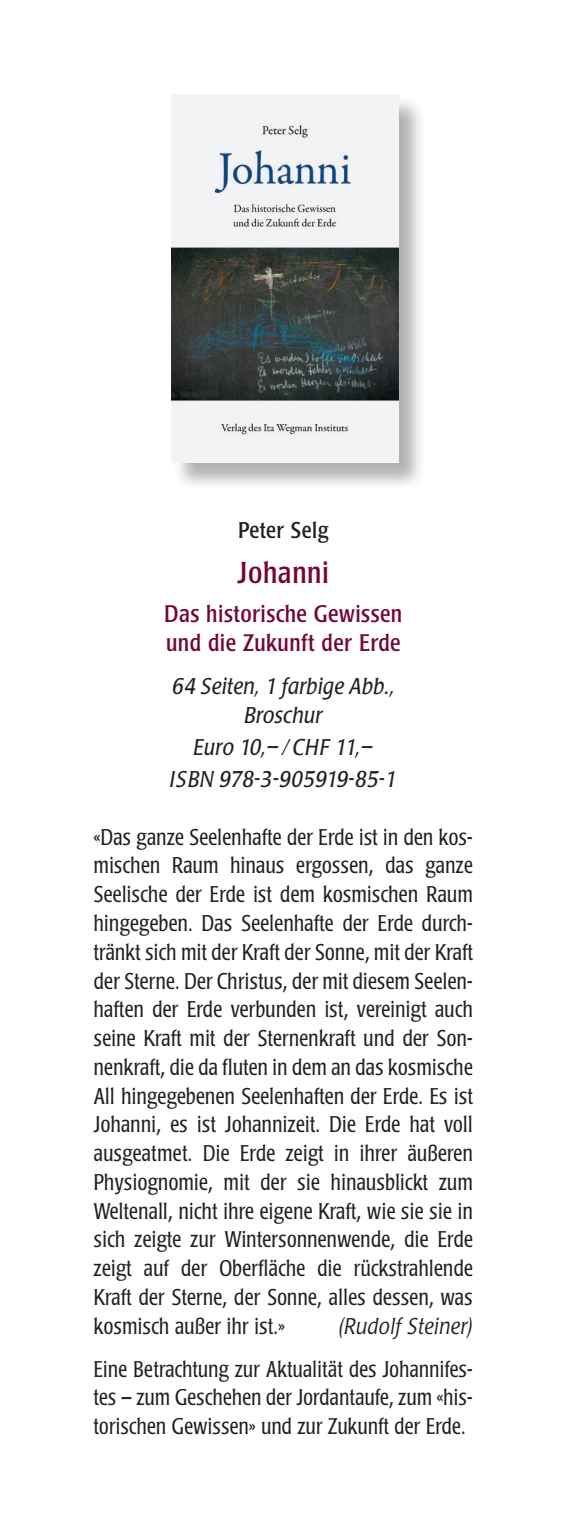
<style>
.page{position:relative;width:567px;height:1524px;background:#fff}
.page>*{position:absolute;margin:0;border:0;box-sizing:border-box;transform-origin:0 0}
.t1{font:condensed 30px "Poppl Laudatio";letter-spacing:.02em;color:#740635}
.t2{font:condensed 23.75px/28.8px "Poppl Laudatio";letter-spacing:.02em;color:#740635}
.t3{font:300 condensed 22.5px/28.8px "Poppl Laudatio";letter-spacing:.02em;color:#231f20;text-align:justify}
.t4{font:300 condensed 22.5px/28.8px "Poppl Laudatio";letter-spacing:.02em;color:#231f20;text-align:justify;scale:.96 1}
.t5{font:italic 22.5px/28.8px "Poppl Laudatio";letter-spacing:.02em;color:#231f20;text-align:center;scale:.9 1}
.t6{font:italic 300 22.5px "Poppl Laudatio";letter-spacing:.02em;color:#231f20;scale:.9 1}
.t7{font:condensed 22.5px "Poppl Laudatio";letter-spacing:.02em;color:#231f20}
</style>
<div class="page">
<div style="left:172px;top:95px;width:254px;height:396px;background:#231f20;opacity:.35"></div>
<img style="left:172px;top:94px;width:226px;height:369px">
<p class="t7" style="left:238px;top:518px;width:92px">Peter Selg</p>
<h1 class="t1" style="left:237px;top:555px;width:93px">Johanni</h1>
<p class="t2" style="left:164px;top:600px;width:239px">Das historische Gewissen und die Zukunft der Erde</p>
<p class="t5" style="left:172px;top:672px;width:249px">64 Seiten, 1 farbige Abb.,<br>Broschur</p>
<p class="t5" style="left:170px;top:731px;width:253px;line-height:32.2px">Euro 10,– / CHF 11,–<br>ISBN 978-3-905919-85-1</p>
<p class="t3" style="left:94px;top:823px;width:380px">«Das ganze Seelenhafte der Erde ist in den kos&shy;mischen Raum hinaus ergossen, das ganze Seelische der Erde ist dem kosmischen Raum hingegeben. Das Seelenhafte der Erde durch&shy;tränkt sich mit der Kraft der Sonne, mit der Kraft der Sterne. Der Christus, der mit diesem Seelen&shy;haften der Erde verbunden ist, vereinigt auch seine Kraft mit der Sternenkraft und der Son&shy;nenkraft, die da fluten in dem an das kosmische All hingegebenen Seelenhaften der Erde. Es ist Johanni, es ist Johannizeit. Die Erde hat voll ausgeatmet. Die Erde zeigt in ihrer äußeren Physiognomie, mit der sie hinausblickt zum Weltenall, nicht ihre eigene Kraft, wie sie sie in sich zeigte zur Wintersonnenwende, die Erde zeigt auf der Oberfläche die rückstrahlende Kraft der Sterne, der Sonne, alles dessen, was kosmisch außer ihr ist.»</p>
<p class="t6" style="left:339px;top:1312px;width:150px">(Rudolf Steiner)</p>
<p class="t4" style="left:94px;top:1354px;width:396px">Eine Betrachtung zur Aktualität des Johannifes&shy;tes – zum Geschehen der Jordantaufe, zum «his&shy;torischen Gewissen» und zur Zukunft der Erde.</p>
</div>
